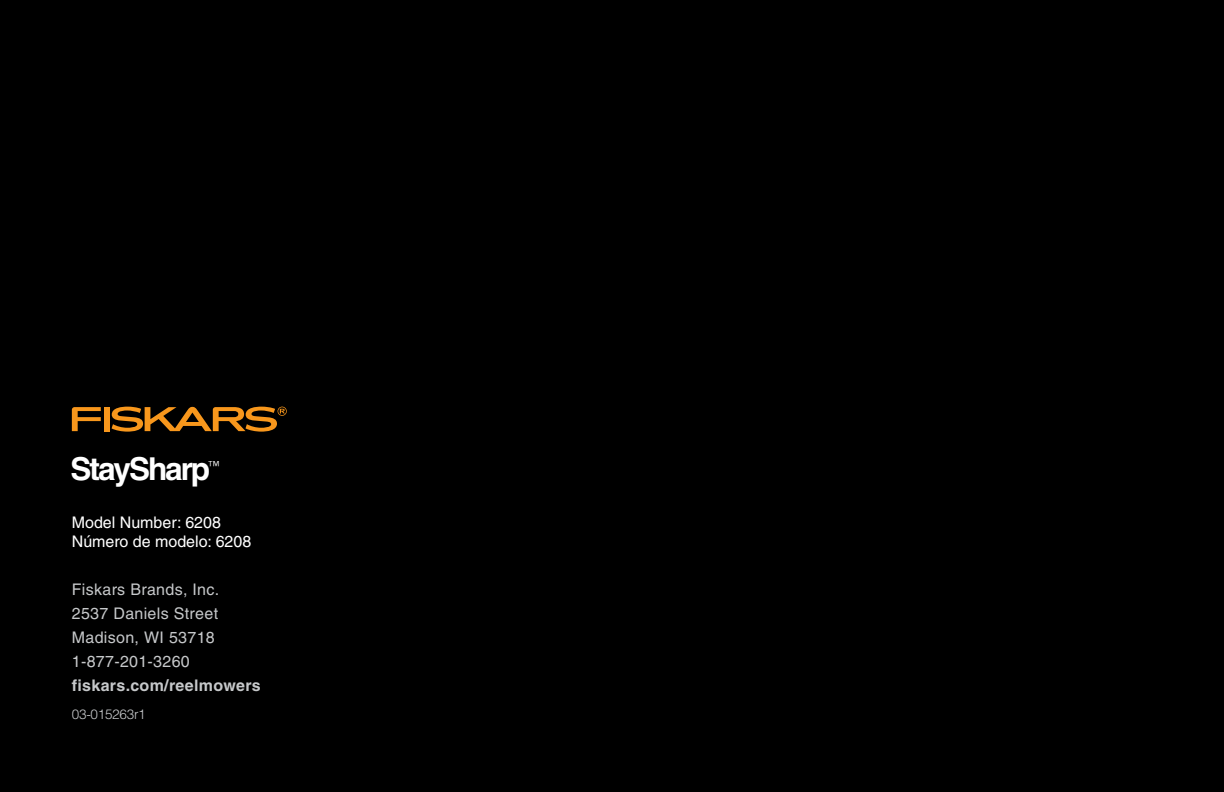
<style>
.page{position:relative;width:1224px;height:792px;background:#000}
.page>*{position:absolute;margin:0;border:0;box-sizing:border-box;transform-origin:0 0}
.t1{font:700 31.6px "Helvetica LT Std";letter-spacing:-.065em;color:#fff}
.t2{font:16px/24px "Helvetica LT Std";letter-spacing:.02em;color:#c6c8ca}
.t3{font:16px/19.2px "Helvetica LT Std";color:#fff}
.t4{font:700 16px "Helvetica LT Std";letter-spacing:.02em;color:#c6c8ca}
.t5{font:300 13.6px "Helvetica LT Std";letter-spacing:-.02em;color:#c6c8ca}
.t6{font:300 12.4px "Helvetica LT Std";color:#fff}
</style>
<div class="page">
<div style="left:104px;top:407px;width:6px;height:24px;background:#f8971c"></div>
<svg style="left:72px;top:407px;width:29px;height:24px"></svg>
<svg style="left:112px;top:407px;width:175px;height:25px"></svg>
<h1 class="t1" style="left:71px;top:450px;width:141px">StaySharp</h1>
<p class="t6" style="left:208px;top:458px;width:13px">™</p>
<p class="t3" style="left:72px;top:512px;width:181px">Model Number: 6208<br>Número de modelo: 6208</p>
<p class="t2" style="left:72px;top:577px;width:149px">Fiskars Brands, Inc.<br>2537 Daniels Street<br>Madison, WI 53718<br>1-877-201-3260</p>
<p class="t4" style="left:72px;top:675px;width:191px">fiskars.com/reelmowers</p>
<p class="t5" style="left:72px;top:705px;width:75px">03-015263r1</p>
</div>
